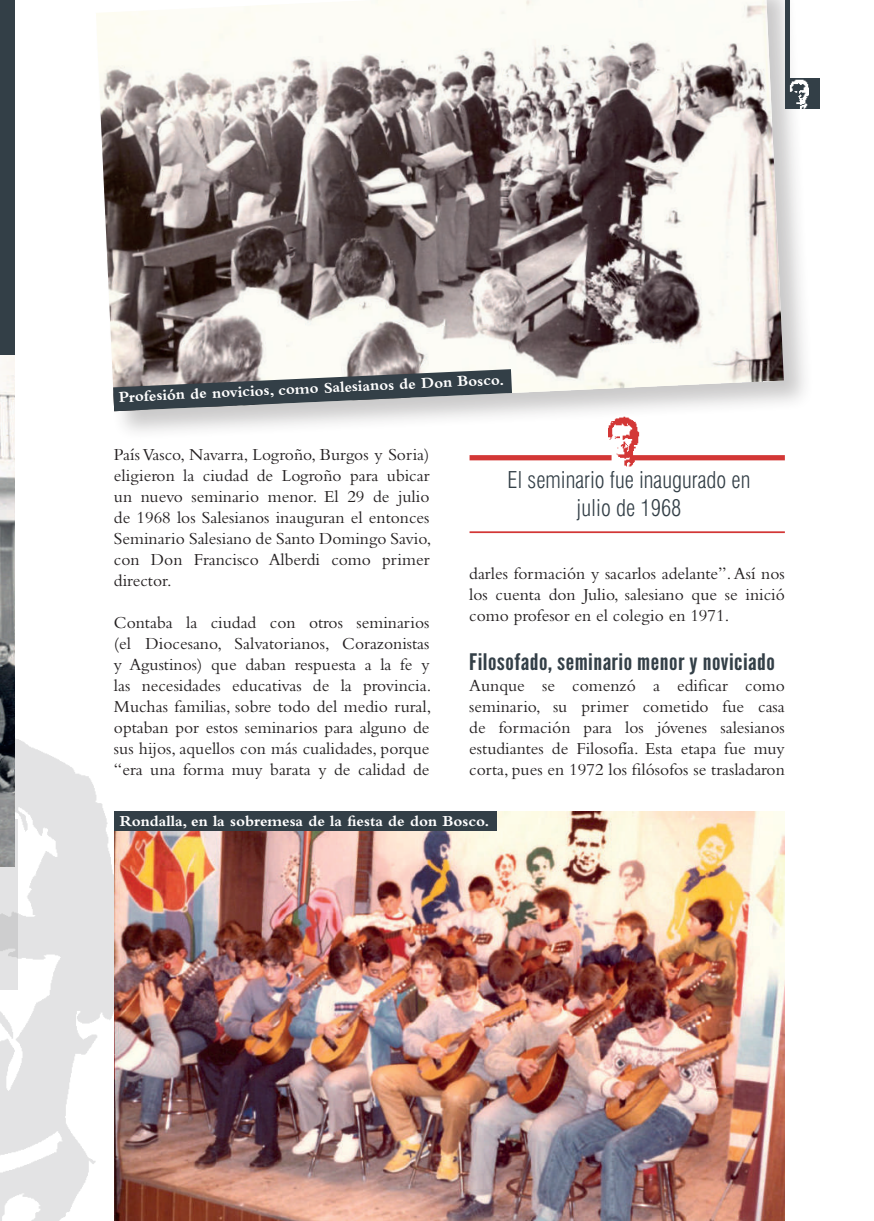
<style>
.page{position:relative;width:874px;height:1221px;background:#fff}
.page>*{position:absolute;margin:0;border:0;box-sizing:border-box;transform-origin:0 0}
.t1{font:300 condensed 22.75px/27.3px "Swiss 721 BT";color:#333f47;text-align:center}
.t2{font:22.75px "League Gothic";letter-spacing:.02em;color:#333f47;scale:1.15 1}
.t3{font:17.5px/21px "Bembo Std";color:#231f20;text-align:justify}
.t4{font:700 15.75px "Bembo Std";color:#fff}
</style>
<div class="page">
<img style="left:0;top:738px;width:114px;height:482px">
<div style="left:94px;top:0;width:719px;height:441px;background:#231f20;opacity:.24"></div>
<img style="left:96px;top:0;width:687px;height:411px">
<img style="left:114px;top:811px;width:670px;height:409px">
<div style="left:784px;top:0;width:5px;height:108px;background:#333f47"></div>
<svg style="left:113px;top:369px;width:398px;height:42px;background:#72777b"></svg>
<div style="left:114px;top:811px;width:382px;height:19px;background:#333f47"></div>
<div style="left:629px;top:455px;width:155px;height:5px;background:#d33736"></div>
<div style="left:469px;top:455px;width:142px;height:5px;background:#d33736"></div>
<hr style="left:469px;top:531px;width:315px;height:2px;background:#d33736">
<img style="left:608px;top:415px;width:31px;height:52px">
<svg style="left:0;top:819px;width:17px;height:170px;background:#dcdcdd"></svg>
<div style="left:0;top:0;width:15px;height:696px;background:#333f47"></div>
<img style="left:0;top:355px;width:15px;height:511px">
<div style="left:789px;top:78px;width:30px;height:30px;background:#333f47"></div>
<img style="left:789px;top:79px;width:19px;height:32px">
<p class="t4" style="left:118px;top:389px;width:387px;rotate:-3deg">Profesión de novicios, como Salesianos de Don Bosco.</p>
<p class="t3" style="left:114px;top:444px;width:319px">País Vasco, Navarra, Logroño, Burgos y Soria) eligieron la ciudad de Logroño para ubicar un nuevo seminario menor. El 29 de julio de 1968 los Salesianos inauguran el entonces Seminario Salesiano de Santo Domingo Savio, con Don Francisco Alberdi como primer director.</p>
<p class="t3" style="left:114px;top:612px;width:319px">Contaba la ciudad con otros seminarios (el Diocesano, Salvatorianos, Corazonistas y Agustinos) que daban respuesta a la fe y las necesidades educativas de la provincia.<br>Muchas familias, sobre todo del medio rural, optaban por estos seminarios para alguno de sus hijos, aquellos con más cualidades, porque “era una forma muy barata y de calidad de</p>
<h1 class="t1" style="left:507px;top:466px;width:244px">El seminario fue inaugurado en julio de 1968</h1>
<p class="t3" style="left:469px;top:563px;width:317px">darles formación y sacarlos adelante”. Así nos los cuenta don Julio, salesiano que se inició como profesor en el colegio en 1971.</p>
<h1 class="t2" style="left:469px;top:648px;width:267px">Filosofado, seminario menor y noviciado</h1>
<p class="t3" style="left:469px;top:675px;width:317px">Aunque se comenzó a edificar como seminario, su primer cometido fue casa de formación para los jóvenes salesianos estudiantes de Filosofía. Esta etapa fue muy corta, pues en 1972 los filósofos se trasladaron</p>
<p class="t4" style="left:120px;top:812px;width:371px">Rondalla, en la sobremesa de la fiesta de don Bosco.</p>
</div>
